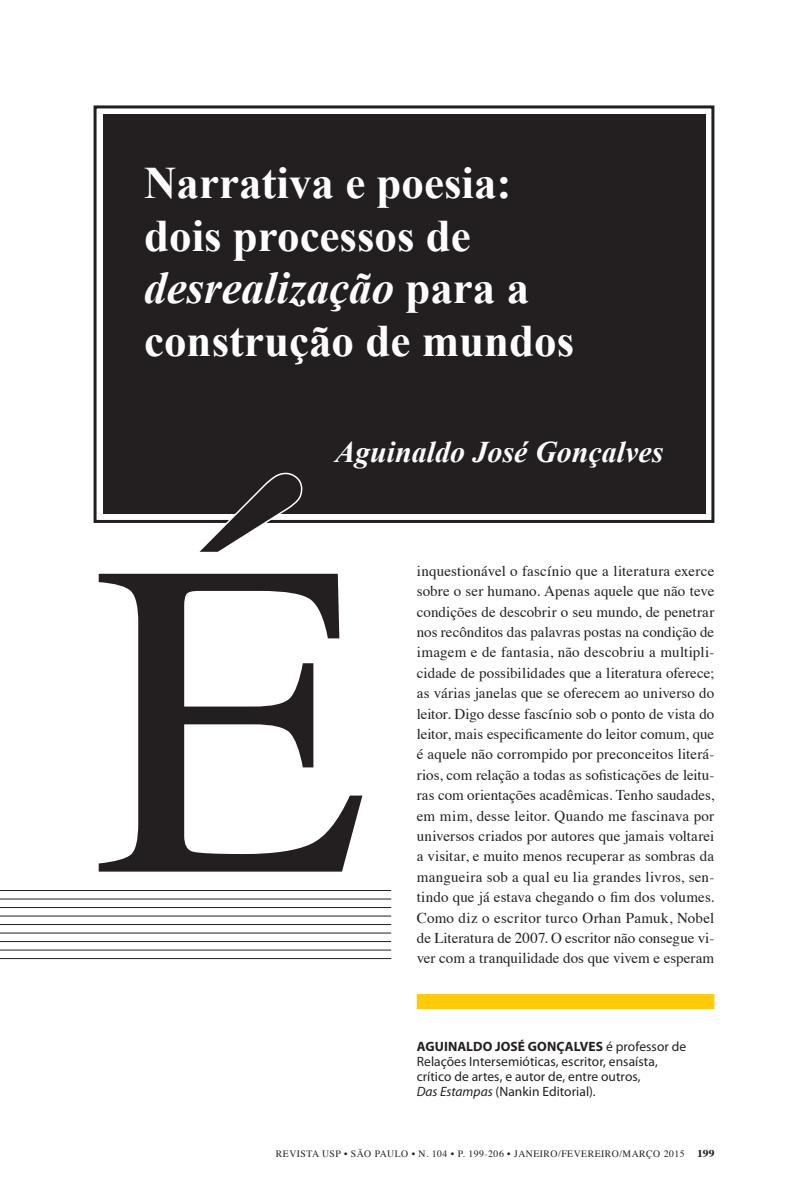
<style>
.page{position:relative;width:808px;height:1191px;background:#fff}
.page>*{position:absolute;margin:0;border:0;box-sizing:border-box;transform-origin:0 0}
.t1{font:450px "Times";color:#231f20}
.t2{font:700 45px/52.5px "Times New Roman";color:#fff}
.t3{font:italic 700 30px "Times New Roman";color:#fff}
.t4{font:15px/20.4px "Times";letter-spacing:.005em;color:#231f20;text-align:justify}
.t5{font:13.5px/15px "Myriad Pro";letter-spacing:.005em;color:#231f20}
.t6{font:9.75px "Times";letter-spacing:.05em;color:#231f20}
.s1{font-style:italic}
.s2{font-weight:700}
.s3{font-weight:700;font-size:10.5px}
</style>
<div class="page">
<div style="left:93px;top:105px;width:622px;height:418px;background:#231f20"></div>
<div style="left:109px;top:120px;width:590px;height:388px;border:3px solid #231f20"></div>
<svg style="left:96px;top:471px;width:270px;height:52px"></svg>
<hr style="left:0;top:890px;width:391px;height:1px;background:#231f20">
<hr style="left:0;top:898px;width:391px;height:1px;background:#231f20">
<hr style="left:0;top:907px;width:391px;height:1px;background:#231f20">
<hr style="left:0;top:915px;width:391px;height:1px;background:#231f20">
<hr style="left:0;top:924px;width:391px;height:1px;background:#231f20">
<hr style="left:0;top:932px;width:391px;height:1px;background:#231f20">
<hr style="left:0;top:941px;width:391px;height:1px;background:#231f20">
<hr style="left:0;top:949px;width:391px;height:1px;background:#231f20">
<hr style="left:0;top:958px;width:391px;height:1px;background:#231f20">
<div style="left:417px;top:994px;width:297px;height:15px;background:#feca0a"></div>
<h2 class="t2" style="left:144px;top:156px;width:432px">Narrativa e poesia: dois processos de <span class="s1">desrealização</span> para a construção de mundos</h2>
<h3 class="t3" style="left:335px;top:431px;width:330px">Aguinaldo José Gonçalves</h3>
<h1 class="t1" style="left:94px;top:299px;width:276px">É</h1>
<p class="t4" style="left:417px;top:559px;width:299px">inquestionável o fascínio que a literatura exerce sobre o ser humano. Apenas aquele que não teve condições de descobrir o seu mundo, de penetrar nos recônditos das palavras postas na condição de imagem e de fantasia, não descobriu a multipli&shy;cidade de possibilidades que a literatura oferece; as várias janelas que se oferecem ao universo do leitor. Digo desse fascínio sob o ponto de vista do leitor, mais especificamente do leitor comum, que é aquele não corrompido por preconceitos literá&shy;rios, com relação a todas as sofisticações de leitu&shy;ras com orientações acadêmicas. Tenho saudades, em mim, desse leitor. Quando me fascinava por universos criados por autores que jamais voltarei a visitar, e muito menos recuperar as sombras da mangueira sob a qual eu lia grandes livros, sen&shy;tindo que já estava chegando o fim dos volumes.<br>Como diz o escritor turco Orhan Pamuk, Nobel de Literatura de 2007. O escritor não consegue vi-</p>
<p class="t4" style="left:417px;top:947px;width:299px">ver com a tranquilidade dos que vivem e esperam</p>
<p class="t5" style="left:417px;top:1038px;width:271px"><span class="s2">AGUINALDO JOSÉ GONÇALVES</span> é professor de Relações Intersemióticas, escritor, ensaísta, crítico de artes, e autor de, entre outros,<br><span class="s1">Das Estampas</span> (Nankin Editorial).</p>
<p class="t6" style="left:276px;top:1144px;width:299px">REVISTA USP • São Paulo • n. 104 • p. 199-206 • janeiro/fevereir</p>
<p class="t6" style="left:612px;top:1144px;width:104px">o/março 2015 <span class="s3">199</span></p>
</div>
